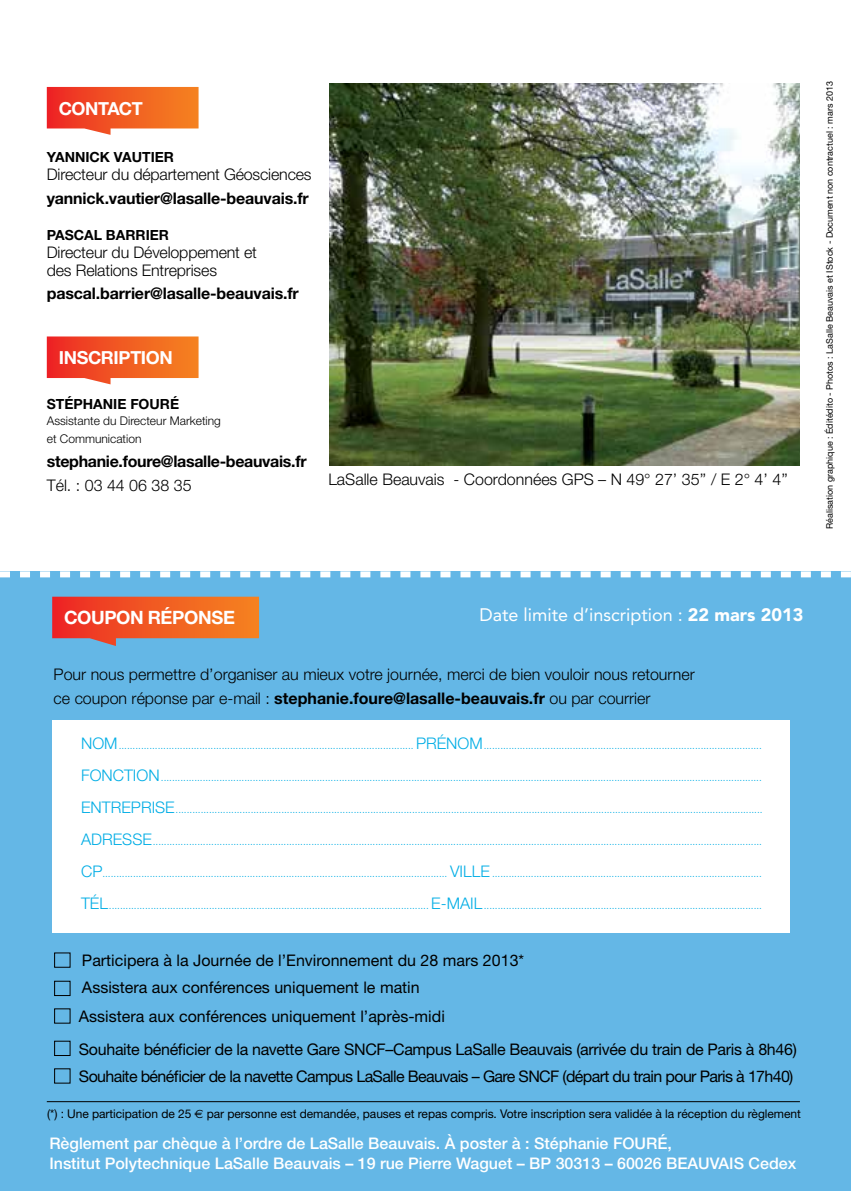
<style>
.page{position:relative;width:851px;height:1191px;background:#fff}
.page>*{position:absolute;margin:0;border:0;box-sizing:border-box;transform-origin:0 0}
.t1{font:700 18.4px "Helvetica Neue";color:#fff}
.t2{font:18px "Avenir LT";color:#fff}
.t3{font:700 18px "Helvetica Neue";letter-spacing:-.02em;color:#fff}
.t4{font:300 16px/18px "Helvetica Neue";color:#000}
.t5{font:500 16px/20px "Helvetica Neue";color:#fff}
.t6{font:16px/32.4px "Helvetica Neue";letter-spacing:-.02em;color:#000}
.t7{font:700 16px "Helvetica Neue";letter-spacing:-.01em;color:#000}
.t8{font:16px "Helvetica Neue";color:#000}
.t9{font:16px "Helvetica Neue";letter-spacing:-.04em;color:#000}
.t10{font:300 16px "Helvetica Neue";color:#00ade5}
.t11{font:700 14px "Helvetica Neue";color:#000}
.t12{font:12px "Helvetica Neue";letter-spacing:-.005em;color:#000}
.t13{font:300 12px/18px "Helvetica Neue";color:#000}
.t14{font:300 10px "Helvetica Neue";color:#00ade5}
.t15{font:9px "Helvetica Neue";color:#000}
.s1{font-weight:900}
.s2{font-weight:700}
.s3{font-size:16px}
.s4{font-family:"Euro Sans"}
</style>
<div class="page">
<div style="left:0;top:571px;width:850px;height:620px;background:#64b7e6"></div>
<svg style="left:47px;top:87px;width:151px;height:48px;background:#f26b3d"></svg>
<svg style="left:47px;top:336px;width:151px;height:48px;background:#f26b3d"></svg>
<hr style="left:47px;top:1101px;width:752px;height:1px;background:#000">
<div style="left:54px;top:1040px;width:17px;height:16px;border:1px solid #000"></div>
<div style="left:54px;top:980px;width:17px;height:16px;border:1px solid #000"></div>
<svg style="left:0;top:571px;width:850px;height:6px"></svg>
<div style="left:53px;top:721px;width:737px;height:212px;background:#fff"></div>
<svg style="left:52px;top:596px;width:207px;height:50px;background:#da6641"></svg>
<img style="left:329px;top:84px;width:470px;height:381px">
<h2 class="t3" style="left:59px;top:97px;width:81px">contact</h2>
<h3 class="t11" style="left:47px;top:148px;width:113px">Yannick VAUTIER</h3>
<h3 class="t4" style="left:47px;top:165px;width:266px">Directeur du département Géosciences</h3>
<h3 class="t7" style="left:47px;top:188px;width:263px">yannick.vautier@lasalle-beauvais.fr</h3>
<h3 class="t11" style="left:47px;top:226px;width:79px">Pascal BARRIER</h3>
<h3 class="t4" style="left:47px;top:242px;width:212px">Directeur du Développement et des Relations Entreprises</h3>
<h3 class="t7" style="left:47px;top:284px;width:253px">pascal.barrier@lasalle-beauvais.fr</h3>
<h2 class="t3" style="left:59px;top:346px;width:116px">inscription</h2>
<h3 class="t11" style="left:47px;top:395px;width:134px">Stéphanie FOURé</h3>
<p class="t13" style="left:47px;top:412px;width:176px">Assistante du Directeur Marketing et Communication</p>
<h3 class="t7" style="left:47px;top:451px;width:261px">stephanie.foure@lasalle-beauvais.fr</h3>
<h3 class="t4" style="left:47px;top:475px;width:146px">Tél. : 03 44 06 38 35</h3>
<h3 class="t4" style="left:328px;top:470px;width:461px">LaSalle Beauvais - Coordonnées GPS – N 49° 27’ 35’’ / E 2° 4’ 4’’</h3>
<p class="t15" style="left:824px;top:529px;width:449px;rotate:-90deg">Réalisation graphique : Éditédito - Photos : LaSalle Beauvais et IStock - Document non contractuel : mars 2013</p>
<h1 class="t1" style="left:64px;top:606px;width:134px">COUPON RÉPONSE</h1>
<h2 class="t2" style="left:479px;top:604px;width:325px">Date limite d’inscription : <span class="s1">22 mars 2013</span></h2>
<h3 class="t4" style="left:54px;top:661px;width:642px;line-height:24px">Pour nous permettre d’organiser au mieux votre journée, merci de bien vouloir nous retourner ce coupon réponse par e-mail : <span class="s2">stephanie.foure@lasalle-beauvais.fr</span> ou par courrier</h3>
<p class="t14" style="left:81px;top:739px;width:682px"><span class="s3">Nom</span> .......................................................................................................... <span class="s3">Prénom</span> ....................................................................................................</p>
<h3 class="t10" style="left:81px;top:766px;width:30px">Foncti</h3>
<p class="t14" style="left:136px;top:771px;width:626px"><span class="s3">on</span> ........................................................................................................................................................................................................................</p>
<h3 class="t10" style="left:81px;top:798px;width:11px">entreprise</h3>
<p class="t14" style="left:176px;top:803px;width:588px">...................................................................................................................................................................................................................</p>
<h3 class="t10" style="left:81px;top:830px;width:21px">Adresse</h3>
<p class="t14" style="left:153px;top:835px;width:610px">...........................................................................................................................................................................................................................</p>
<p class="t14" style="left:81px;top:867px;width:387px"><span class="s3">CP</span>............................................................................................................................ <span class="s3">Ville</span></p>
<p class="t14" style="left:492px;top:867px;width:271px">.................................................................................................</p>
<p class="t14" style="left:81px;top:899px;width:376px"><span class="s3">TéL</span> ................................................................................................................... <span class="s3">E-mail</span></p>
<p class="t14" style="left:484px;top:899px;width:279px">....................................................................................................</p>
<h3 class="t8" style="left:82px;top:951px;width:443px">Participera à la Journée de l’Environnement du 28 mars 2013*</h3>
<h3 class="t8" style="left:82px;top:978px;width:339px">Assistera aux conférences uniquement le matin</h3>
<h3 class="t6" style="left:79px;top:1000px;width:719px">Assistera aux conférences uniquement l’après-midi<br>Souhaite bénéficier de la navette Gare SNCF–Campus LaSalle Beauvais (arrivée du train de Paris à 8h46)</h3>
<h3 class="t9" style="left:79px;top:1067px;width:716px">Souhaite bénéficier de la navette Campus LaSalle Beauvais – Gare SNCF (départ du train pour Paris à 17h40)</h3>
<p class="t12" style="left:47px;top:1106px;width:755px">(*) : Une participation de 25 <span class="s4">e</span> par personne est demandée, pauses et repas compris. Votre inscription sera validée à la réception du règlement</p>
<h3 class="t5" style="left:49px;top:1133px;width:748px">Règlement par chèque à l’ordre de LaSalle Beauvais. À poster à : Stéphanie FOURÉ,<br>Institut Polytechnique LaSalle Beauvais – 19 rue Pierre Waguet – BP 30313 – 60026 BEAUVAIS Cedex</h3>
</div>
